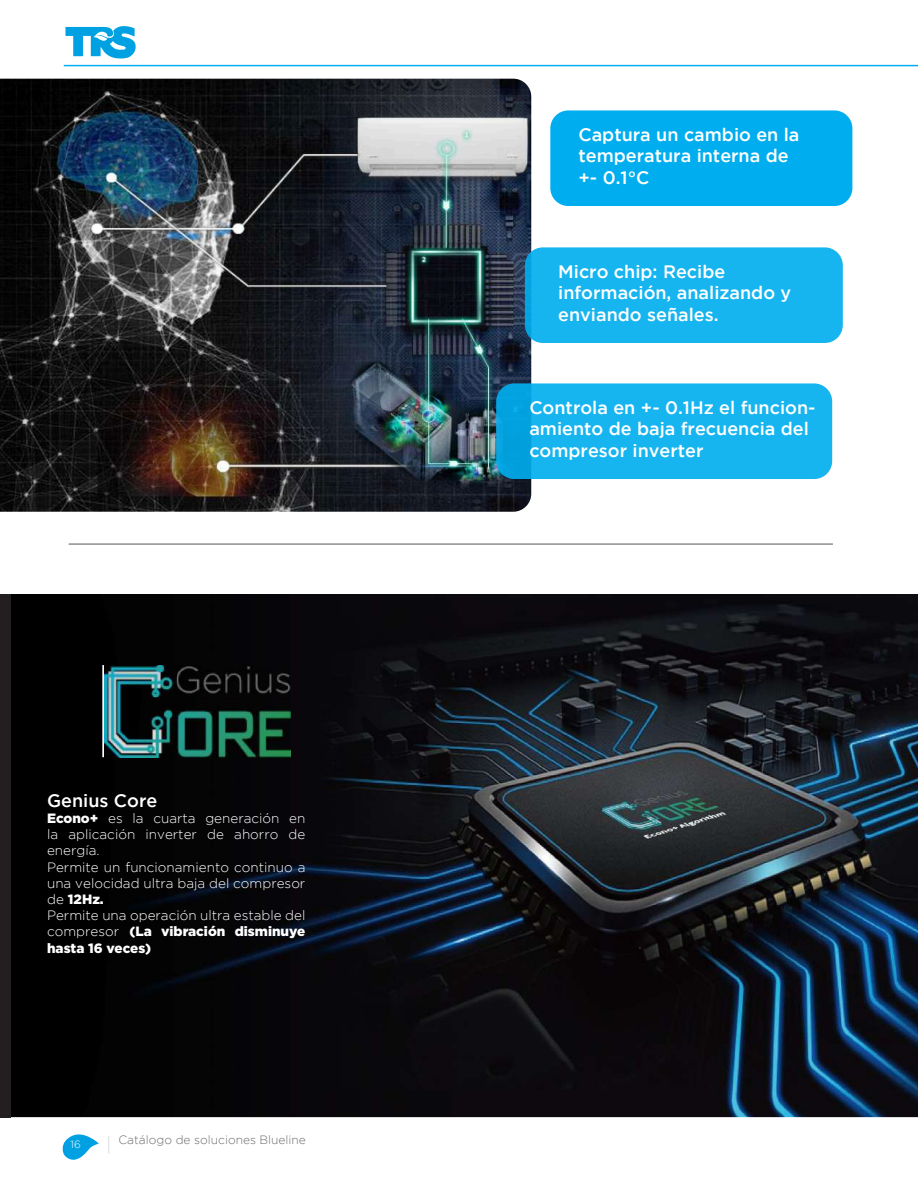
<style>
.page{position:relative;width:918px;height:1188px;background:#fff}
.page>*{position:absolute;margin:0;border:0;box-sizing:border-box;transform-origin:0 0}
.t1{font:500 18px/21.6px "Gotham";color:#fff}
.t2{font:300 13.5px/16.2px "Gotham";color:#fff}
.t3{font:300 12px "Gotham";color:#6c6d70}
.t4{font:300 10.5px "Gotham";color:#fff}
.s1{font-weight:900}
</style>
<div class="page">
<svg style="left:62px;top:1134px;width:37px;height:26px"></svg>
<svg style="left:108px;top:1136px;width:1px;height:18px"></svg>
<svg style="left:65px;top:26px;width:71px;height:33px"></svg>
<hr style="left:64px;top:65px;width:854px;height:1px;background:#00aeef">
<hr style="left:69px;top:544px;width:764px;height:1px;background:#57585a">
<img style="left:0;top:79px;width:531px;height:433px">
<div style="left:550px;top:110px;width:302px;height:96px;background:#00aeef;border-radius:18px"></div>
<div style="left:525px;top:247px;width:318px;height:96px;background:#17b5f0;border-radius:18px"></div>
<svg style="left:496px;top:383px;width:336px;height:96px;background:#15b3ee"></svg>
<img style="left:10px;top:594px;width:908px;height:523px">
<img style="left:104px;top:665px;width:187px;height:92px">
<div style="left:0;top:594px;width:10px;height:523px;background:#231f20"></div>
<h1 class="t1" style="left:47px;top:789px;width:112px">Genius Core</h1>
<p class="t2" style="left:47px;top:810px;width:260px"><span class="s1">Econo+</span> es la cuarta generación en la aplicación inverter de ahorro de energía.<br>Permite un funcionamiento continuo a una velocidad ultra baja del compresor de <span class="s1">12Hz.<br></span>Permite una operación ultra estable del compresor <span class="s1">(La vibración disminuye hasta 16 veces)</span></p>
<p class="t4" style="left:71px;top:1138px;width:12px">16</p>
<p class="t3" style="left:118px;top:1133px;width:189px">Catálogo de soluciones Blueline</p>
<h1 class="t1" style="left:578px;top:123px;width:223px">Captura un cambio en la temperatura interna de +- 0.1°C</h1>
<h1 class="t1" style="left:558px;top:260px;width:235px">Micro chip: Recibe información, analizando y enviando señales.</h1>
<h1 class="t1" style="left:529px;top:396px;width:288px">Controla en +- 0.1Hz el funcion&shy;amiento de baja frecuencia del compresor inverter</h1>
</div>
